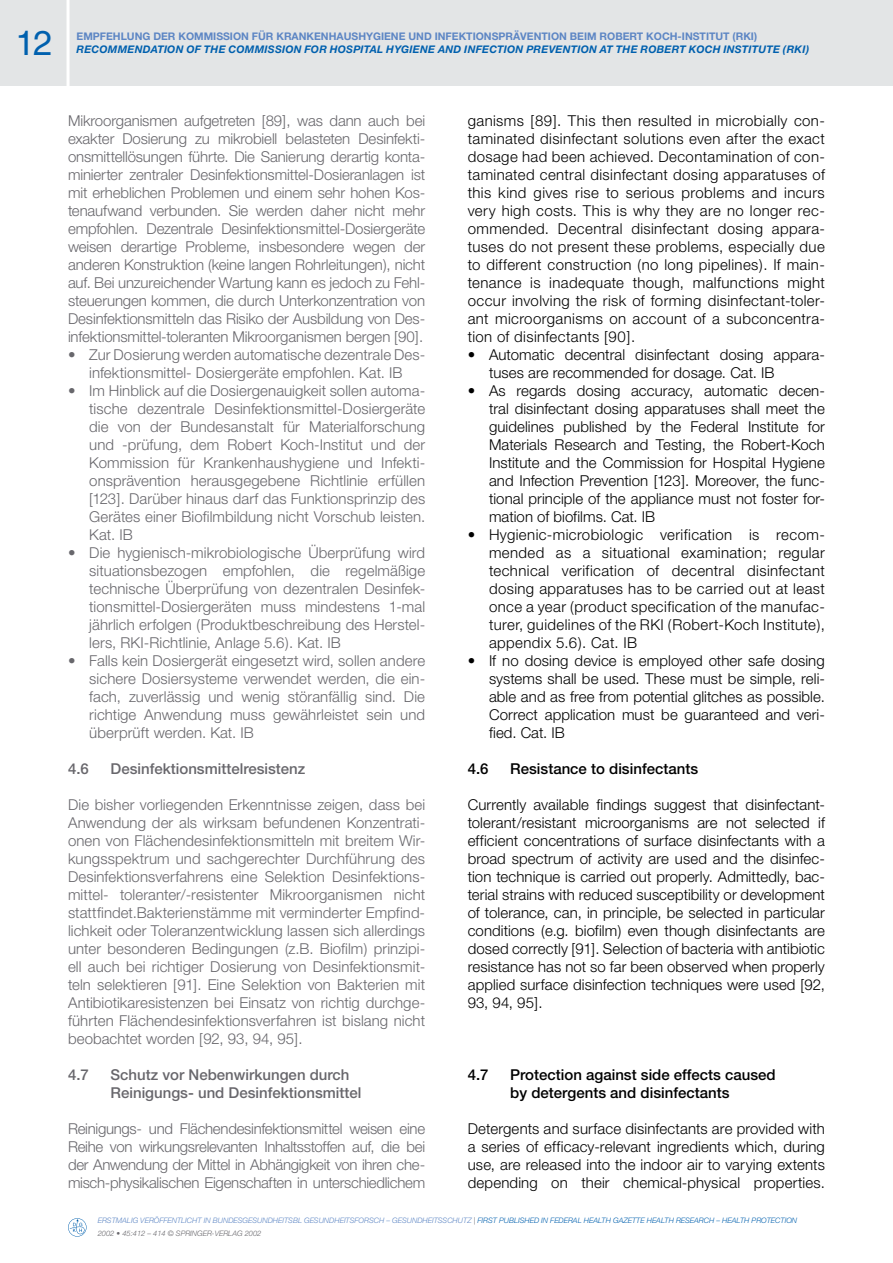
<style>
.page{position:relative;width:893px;height:1263px;background:#fff}
.page>*{position:absolute;margin:0;border:0;box-sizing:border-box;transform-origin:0 0}
.t1{font:34.5px "Helvetica LT Std";color:#0060ae}
.t2{font:300 15px/18px "Helvetica Neue";letter-spacing:.005em;color:#68676c;text-align:justify}
.t3{font:300 15px/18px "Helvetica Neue";letter-spacing:.01em;color:#000;text-align:justify}
.t4{font:500 15px/18px "Helvetica Neue";color:#68676c}
.t5{font:500 15px/18px "Helvetica Neue";color:#000}
.t6{font:italic 700 10.5px "Helvetica Neue";letter-spacing:.02em;color:#0060ae}
.t7{font:700 10.5px "Helvetica Neue";color:#5d86c4}
.t8{font:italic 300 7.5px/13.2px "Helvetica Neue";color:#5d86c4}
.s1{color:#68676c}
.s2{color:#0060ae}
</style>
<div class="page">
<div style="left:0;top:0;width:893px;height:85px;background:#e3e5e6"></div>
<hr style="left:67px;top:0;width:3px;height:106px;background:#fff">
<svg style="left:68px;top:1218px;width:18px;height:18px"></svg>
<h1 class="t1" style="left:16px;top:23px;width:38px">12</h1>
<p class="t7" style="left:77px;top:30px;width:682px">EMPFEHLUNG DER KOMMISSION FÜR KRANKENHAUSHYGIENE UND INFEKTIONSPRÄVENTION BEIM ROBERT KOCH-INSTITUT (RKI)</p>
<p class="t6" style="left:77px;top:43px;width:734px">RECOMMENDATION OF THE COMMISSION FOR HOSPITAL HYGIENE AND INFECTION PREVENTION AT THE ROBERT KOCH INSTITUTE (RKI)</p>
<p class="t2" style="left:68px;top:111px;width:359px">Mikroorganismen aufgetreten [89], was dann auch bei exakter Dosierung zu mikrobiell belasteten Desinfekti&shy;onsmittellösungen führte. Die Sanierung derartig konta&shy;minierter zentraler Desinfektionsmittel-Dosieranlagen ist mit erheblichen Problemen und einem sehr hohen Kos&shy;tenaufwand verbunden. Sie werden daher nicht mehr empfohlen. Dezentrale Desinfektionsmittel-Dosiergeräte weisen derartige Probleme, insbesondere wegen der anderen Konstruktion (keine langen Rohrleitungen), nicht auf. Bei unzureichender Wartung kann es jedoch zu Fehl&shy;steuerungen kommen, die durch Unterkonzentration von Desinfektionsmitteln das Risiko der Ausbildung von Des&shy;infektionsmittel-toleranten Mikroorganismen bergen [90].</p>
<p class="t2" style="left:68px;top:345px;width:359px;text-align:center">• Zur Dosierung werden automatische dezentrale Des&shy;infektionsmittel- Dosiergeräte empfohlen. Kat. IB</p>
<p class="t2" style="left:89px;top:381px;width:337px;text-indent:-21px">• Im Hinblick auf die Dosiergenauigkeit sollen automa&shy;tische dezentrale Desinfektionsmittel-Dosiergeräte die von der Bundesanstalt für Materialforschung und -prüfung, dem Robert Koch-Institut und der Kommission für Krankenhaushygiene und Infekti&shy;onsprävention herausgegebene Richtlinie erfüllen [123]. Darüber hinaus darf das Funktionsprinzip des Gerätes einer Biofilmbildung nicht Vorschub leisten.<br>Kat. IB</p>
<p class="t2" style="left:89px;top:543px;width:337px;text-indent:-21px">• Die hygienisch-mikrobiologische Überprüfung wird situationsbezogen empfohlen, die regelmäßige technische Überprüfung von dezentralen Desinfek&shy;tionsmittel-Dosiergeräten muss mindestens 1-mal jährlich erfolgen (Produktbeschreibung des Herstel&shy;lers, RKI-Richtlinie, Anlage 5.6). Kat. IB</p>
<p class="t2" style="left:89px;top:651px;width:337px;text-indent:-21px">• Falls kein Dosiergerät eingesetzt wird, sollen andere sichere Dosiersysteme verwendet werden, die ein&shy;fach, zuverlässig und wenig störanfällig sind. Die richtige Anwendung muss gewährleistet sein und überprüft werden. Kat. IB</p>
<p class="t4" style="left:68px;top:760px;width:22px">4.6</p>
<p class="t4" style="left:111px;top:760px;width:196px">Desinfektionsmittelresistenz</p>
<p class="t2" style="left:68px;top:795px;width:359px">Die bisher vorliegenden Erkenntnisse zeigen, dass bei Anwendung der als wirksam befundenen Konzentrati&shy;onen von Flächendesinfektionsmitteln mit breitem Wir&shy;kungsspektrum und sachgerechter Durchführung des Desinfektionsverfahrens eine Selektion Desinfektions&shy;mittel- toleranter/-resistenter Mikroorganismen nicht stattfindet.Bakterienstämme mit verminderter Empfind&shy;lichkeit oder Toleranzentwicklung lassen sich allerdings unter besonderen Bedingungen (z.B. Biofilm) prinzipi&shy;ell auch bei richtiger Dosierung von Desinfektionsmit&shy;teln selektieren [91]. Eine Selektion von Bakterien mit Antibiotikaresistenzen bei Einsatz von richtig durchge&shy;führten Flächendesinfektionsverfahren ist bislang nicht beobachtet worden [92, 93, 94, 95].</p>
<p class="t4" style="left:68px;top:1066px;width:22px">4.7</p>
<p class="t4" style="left:111px;top:1066px;width:252px">Schutz vor Nebenwirkungen durch<br>Reinigungs- und Desinfektionsmittel</p>
<p class="t2" style="left:68px;top:1119px;width:359px">Reinigungs- und Flächendesinfektionsmittel weisen eine Reihe von wirkungsrelevanten Inhaltsstoffen auf, die bei der Anwendung der Mittel in Abhängigkeit von ihren che&shy;misch-physikalischen Eigenschaften in unterschiedlichem</p>
<p class="t3" style="left:468px;top:111px;width:359px">ganisms [89]. This then resulted in microbially con&shy;taminated disinfectant solutions even after the exact dosage had been achieved. Decontamination of con&shy;taminated central disinfectant dosing apparatuses of this kind gives rise to serious problems and incurs very high costs. This is why they are no longer rec&shy;ommended. Decentral disinfectant dosing appara&shy;tuses do not present these problems, especially due to different construction (no long pipelines). If main&shy;tenance is inadequate though, malfunctions might occur involving the risk of forming disinfectant-toler&shy;ant microorganisms on account of a subconcentra&shy;tion of disinfectants [90].</p>
<p class="t3" style="left:489px;top:345px;width:337px;text-indent:-21px">• Automatic decentral disinfectant dosing appara&shy;tuses are recommended for dosage. Cat. IB</p>
<p class="t3" style="left:489px;top:381px;width:337px;text-indent:-21px">• As regards dosing accuracy, automatic decen&shy;tral disinfectant dosing apparatuses shall meet the guidelines published by the Federal Institute for Materials Research and Testing, the Robert-Koch Institute and the Commission for Hospital Hygiene and Infection Prevention [123]. Moreover, the func&shy;tional principle of the appliance must not foster for&shy;mation of biofilms. Cat. IB</p>
<p class="t3" style="left:489px;top:525px;width:337px;text-indent:-21px">• Hygienic-microbiologic verification is recom&shy;mended as a situational examination; regular technical verification of decentral disinfectant dosing apparatuses has to be carried out at least once a year (product specification of the manufac&shy;turer, guidelines of the RKI (Robert-Koch Institute), appendix 5.6). Cat. IB</p>
<p class="t3" style="left:489px;top:651px;width:337px;text-indent:-21px">• If no dosing device is employed other safe dosing systems shall be used. These must be simple, reli&shy;able and as free from potential glitches as possible.<br>Correct application must be guaranteed and veri&shy;fied. Cat. IB</p>
<p class="t5" style="left:468px;top:760px;width:22px">4.6</p>
<p class="t5" style="left:510px;top:760px;width:189px">Resistance to disinfectants</p>
<p class="t3" style="left:468px;top:795px;width:359px">Currently available findings suggest that disinfectant&shy;tolerant/resistant microorganisms are not selected if efficient concentrations of surface disinfectants with a broad spectrum of activity are used and the disinfec&shy;tion technique is carried out properly. Admittedly, bac&shy;terial strains with reduced susceptibility or development of tolerance, can, in principle, be selected in particular conditions (e.g. biofilm) even though disinfectants are dosed correctly [91]. Selection of bacteria with antibiotic resistance has not so far been observed when properly applied surface disinfection techniques were used [92, 93, 94, 95].</p>
<p class="t5" style="left:468px;top:1066px;width:22px">4.7</p>
<p class="t5" style="left:510px;top:1066px;width:267px">Protection against side effects caused by detergents and disinfectants</p>
<p class="t3" style="left:468px;top:1119px;width:359px">Detergents and surface disinfectants are provided with a series of efficacy-relevant ingredients which, during use, are released into the indoor air to varying extents depending on their chemical-physical properties.</p>
<p class="t8" style="left:98px;top:1214px;width:701px">ERSTMALIG VERÖFFENTLICHT IN BUNDESGESUNDHEITSBL GESUNDHEITSFORSCH – GESUNDHEITSSCHUTZ <span class="s1">|</span> <span class="s2">FIRST PUBLISHED IN FEDERAL HEALTH GAZETTE HEALTH RESEARCH – HEALTH PROTECTION<br></span><span class="s1">2002 • 45:412 – 414 © SPRINGER-VERLAG 2002</span></p>
</div>
